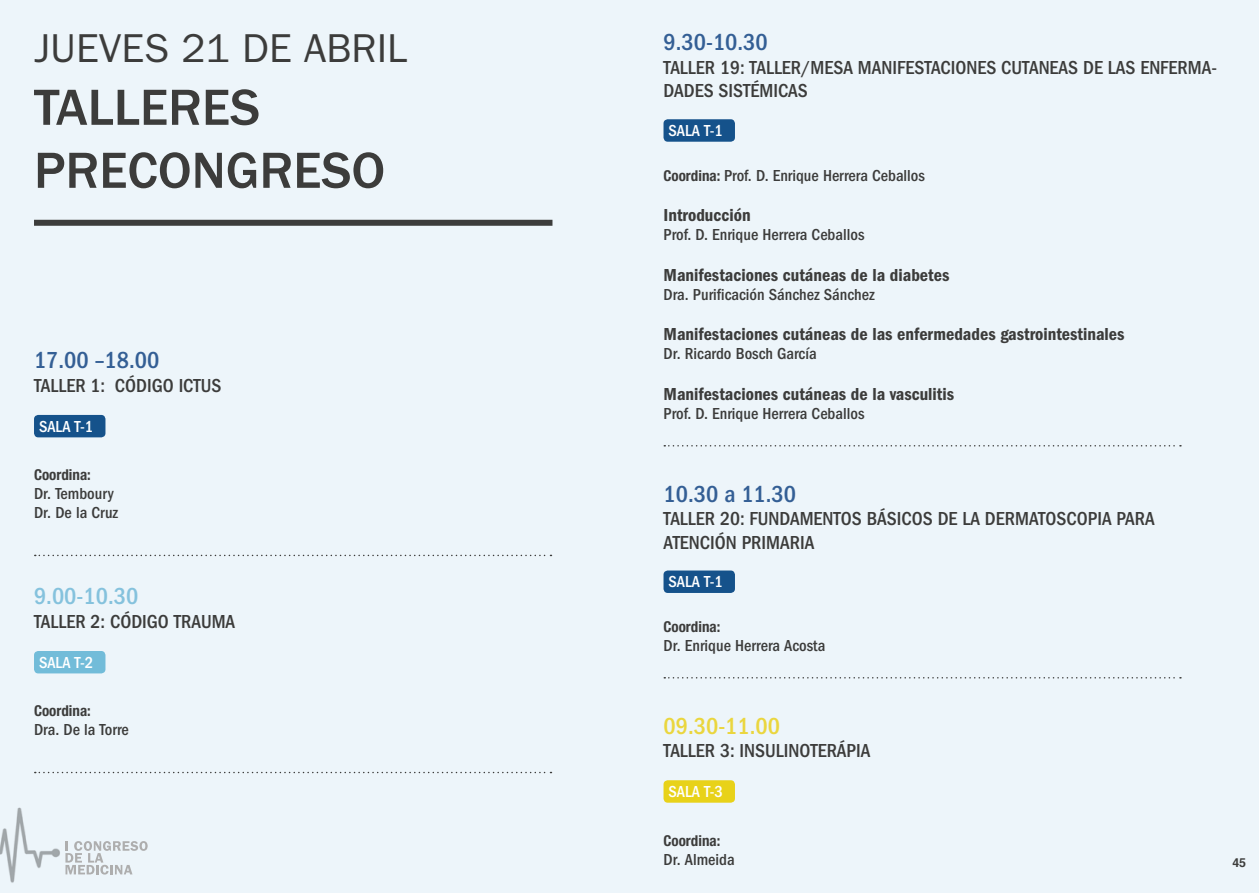
<style>
.page{position:relative;width:1259px;height:893px;background:#edf5fa}
.page>*{position:absolute;margin:0;border:0;box-sizing:border-box;transform-origin:0 0}
.t1{font:500 52.5px/63px "ITC Franklin Gothic Std";color:#3c3c3b}
.t2{font:40.5px "ITC Franklin Gothic Std";color:#3c3c3b}
.t3{font:500 condensed 24px "ITC Franklin Gothic Std";color:#345f95}
.t4{font:500 condensed 24px "ITC Franklin Gothic Std";color:#ead63e}
.t5{font:500 condensed 24px "ITC Franklin Gothic Std";color:#85c2dd}
.t6{font:500 condensed 19.5px/23.4px "ITC Franklin Gothic Std";color:#3c3c3b}
.t7{font:18px "ITC Franklin Gothic Std Dm Cd";color:#3c3c3b}
.t8{font:500 condensed 16.5px/18.9px "ITC Franklin Gothic Std";color:#3c3c3b}
.t9{font:500 condensed 16.5px "ITC Franklin Gothic Std";color:#fff}
.t10{font:700 condensed 15px "Helvetica Neue LT";color:#3c3c3b}
.t11{font:700 12.3px "Helvetica";color:#3c3c3b}
.s1{font-family:"Helvetica Neue LT";font-weight:700;font-size:15px}
</style>
<div class="page">
<svg style="left:65px;top:841px;width:83px;height:33px"></svg>
<div style="left:34px;top:220px;width:518px;height:6px;background:#3c3c3b"></div>
<div style="left:34px;top:415px;width:71px;height:22px;background:#15528b;border-radius:4px"></div>
<svg style="left:35px;top:555px;width:516px;height:1px"></svg>
<div style="left:34px;top:651px;width:71px;height:22px;background:#72bcd9;border-radius:4px"></div>
<svg style="left:35px;top:772px;width:516px;height:1px"></svg>
<div style="left:663px;top:119px;width:72px;height:23px;background:#15528b;border-radius:4px"></div>
<svg style="left:664px;top:445px;width:517px;height:1px"></svg>
<div style="left:663px;top:570px;width:72px;height:23px;background:#15528b;border-radius:4px"></div>
<svg style="left:664px;top:677px;width:517px;height:1px"></svg>
<div style="left:663px;top:780px;width:72px;height:23px;background:#e8d219;border-radius:4px"></div>
<h2 class="t2" style="left:34px;top:25px;width:375px">JUEVES 21 DE ABRIL</h2>
<h1 class="t1" style="left:34px;top:76px;width:353px">TALLERES<br>PRECONGRESO</h1>
<h3 class="t3" style="left:34px;top:347px;width:127px">17.00 –18.00</h3>
<p class="t6" style="left:34px;top:374px;width:189px">TALLER 1: CÓDIGO ICTUS</p>
<p class="t9" style="left:39px;top:417px;width:56px">SALA T-1</p>
<p class="t10" style="left:34px;top:466px;width:58px">Coordina:</p>
<p class="t8" style="left:34px;top:484px;width:86px">Dr. Temboury<br>Dr. De la Cruz</p>
<h3 class="t5" style="left:34px;top:583px;width:106px">9.00-10.30</h3>
<p class="t6" style="left:34px;top:610px;width:203px">TALLER 2: CÓDIGO TRAUMA</p>
<p class="t9" style="left:39px;top:653px;width:56px">SALA T-2</p>
<p class="t10" style="left:34px;top:702px;width:58px">Coordina:</p>
<p class="t8" style="left:34px;top:720px;width:96px">Dra. De la Torre</p>
<h3 class="t3" style="left:663px;top:29px;width:106px">9.30-10.30</h3>
<p class="t6" style="left:663px;top:56px;width:555px">TALLER 19: TALLER/MESA MANIFESTACIONES CUTANEAS DE LAS ENFERMA-<br>DADES SISTÉMICAS</p>
<p class="t9" style="left:668px;top:121px;width:56px">SALA T-1</p>
<p class="t8" style="left:663px;top:166px;width:263px"><span class="s1">Coordina:</span> Prof. D. Enrique Herrera Ceballos</p>
<p class="t7" style="left:663px;top:205px;width:89px">Introducción</p>
<p class="t8" style="left:663px;top:225px;width:202px">Prof. D. Enrique Herrera Ceballos</p>
<p class="t7" style="left:663px;top:265px;width:287px">Manifestaciones cutáneas de la diabetes</p>
<p class="t8" style="left:663px;top:285px;width:213px">Dra. Purificación Sánchez Sánchez</p>
<p class="t7" style="left:663px;top:324px;width:462px">Manifestaciones cutáneas de las enfermedades gastrointestinales</p>
<p class="t8" style="left:663px;top:345px;width:155px">Dr. Ricardo Bosch García</p>
<p class="t7" style="left:663px;top:384px;width:292px">Manifestaciones cutáneas de la vasculitis</p>
<p class="t8" style="left:663px;top:404px;width:202px">Prof. D. Enrique Herrera Ceballos</p>
<h3 class="t3" style="left:663px;top:480px;width:134px">10.30 a 11.30</h3>
<p class="t6" style="left:663px;top:507px;width:493px">TALLER 20: FUNDAMENTOS BÁSICOS DE LA DERMATOSCOPIA PARA<br>ATENCIÓN PRIMARIA</p>
<p class="t9" style="left:668px;top:573px;width:56px">SALA T-1</p>
<p class="t10" style="left:663px;top:617px;width:58px">Coordina:</p>
<p class="t8" style="left:663px;top:636px;width:163px">Dr. Enrique Herrera Acosta</p>
<h3 class="t4" style="left:663px;top:712px;width:118px">09.30-11.00</h3>
<p class="t6" style="left:663px;top:739px;width:208px">TALLER 3: INSULINOTERÁPIA</p>
<p class="t9" style="left:668px;top:782px;width:56px">SALA T-3</p>
<p class="t10" style="left:663px;top:831px;width:58px">Coordina:</p>
<p class="t8" style="left:663px;top:850px;width:73px">Dr. Almeida</p>
<p class="t11" style="left:1232px;top:855px;width:15px">45</p>
</div>
